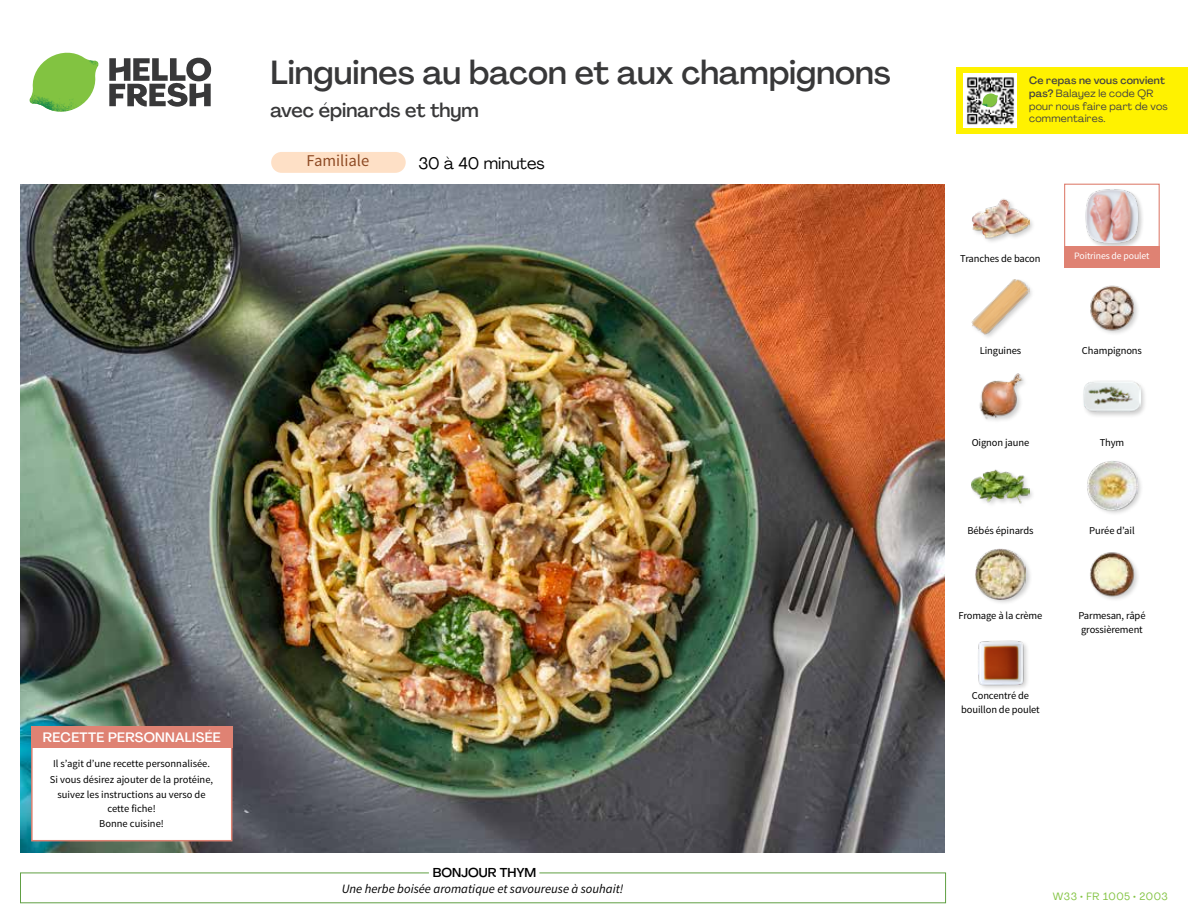
<style>
.page{position:relative;width:1188px;height:918px;background:#fff}
.page>*{position:absolute;margin:0;border:0;box-sizing:border-box;transform-origin:0 0}
.t1{font:500 33px "Agrandir";color:#383839}
.t2{font:500 19.5px "Agrandir";color:#383839}
.t3{font:16.5px "Agrandir";color:#000}
.t4{font:16.5px "Source Sans Pro";color:#8e4b25}
.t5{font:500 13.5px "Agrandir";letter-spacing:.02em;color:#fff}
.t6{font:italic 12.75px "Source Sans Pro";color:#000}
.t7{font:500 12.75px "Agrandir";color:#000}
.t8{font:10.5px/15.6px "Source Sans Pro";letter-spacing:-.01em;color:#000;text-align:center}
.t9{font:10.5px/12.8px "Agrandir";letter-spacing:.02em;color:#414042}
.t10{font:10.5px "Agrandir";letter-spacing:.05em;color:#82c341}
.t11{font:9.75px "Source Sans Pro";letter-spacing:-.01em;color:#fff}
.s1{font-weight:500}
</style>
<div class="page">
<svg style="left:109px;top:57px;width:102px;height:50px"></svg>
<svg style="left:34px;top:53px;width:62px;height:40px"></svg>
<img style="left:67px;top:53px;width:32px;height:26px">
<img style="left:33px;top:75px;width:59px;height:11px">
<img style="left:29px;top:79px;width:61px;height:33px">
<img style="left:65px;top:86px;width:27px;height:25px">
<div style="left:20px;top:873px;width:926px;height:30px;border:1px solid #609f43"></div>
<div style="left:429px;top:865px;width:110px;height:15px;background:#fff"></div>
<img style="left:21px;top:184px;width:924px;height:668px">
<div style="left:271px;top:152px;width:135px;height:21px;background:#fee0c6;border-radius:10px"></div>
<img style="left:978px;top:640px;width:50px;height:49px">
<img style="left:1090px;top:552px;width:48px;height:48px">
<div style="left:974px;top:548px;width:59px;height:58px;background:#000;opacity:.2"></div>
<img style="left:975px;top:549px;width:51px;height:50px">
<div style="left:1086px;top:459px;width:58px;height:57px;background:#000;opacity:.2"></div>
<img style="left:1087px;top:460px;width:50px;height:50px">
<div style="left:970px;top:469px;width:66px;height:41px;background:#000;opacity:.2"></div>
<img style="left:972px;top:469px;width:57px;height:41px">
<div style="left:1082px;top:380px;width:65px;height:38px;background:#000;opacity:.2"></div>
<img style="left:1083px;top:380px;width:58px;height:38px">
<img style="left:979px;top:373px;width:45px;height:48px">
<img style="left:1090px;top:285px;width:48px;height:49px">
<img style="left:972px;top:279px;width:57px;height:57px">
<div style="left:1085px;top:188px;width:60px;height:62px;background:#000;opacity:.2"></div>
<img style="left:1085px;top:188px;width:56px;height:57px">
<div style="left:971px;top:198px;width:64px;height:46px;background:#000;opacity:.2"></div>
<img style="left:972px;top:198px;width:57px;height:46px">
<div style="left:1064px;top:184px;width:96px;height:72px;border:1px solid #df8273"></div>
<div style="left:1064px;top:246px;width:96px;height:21px;background:#df8273"></div>
<div style="left:31px;top:726px;width:201px;height:115px;background:#fff;border:2px solid #df8273"></div>
<div style="left:31px;top:726px;width:202px;height:22px;background:#df8273"></div>
<div style="left:956px;top:67px;width:232px;height:67px;background:#fff200"></div>
<img style="left:964px;top:74px;width:52px;height:54px">
<svg style="left:982px;top:93px;width:16px;height:14px"></svg>
<h1 class="t1" style="left:271px;top:52px;width:622px">Linguines au bacon et aux champignons</h1>
<h2 class="t2" style="left:271px;top:98px;width:210px">avec épinards et thym</h2>
<h3 class="t3" style="left:418px;top:153px;width:128px">30 à 40 minutes</h3>
<h3 class="t4" style="left:306px;top:151px;width:64px">Familiale</h3>
<p class="t5" style="left:43px;top:729px;width:179px">RECETTE PERSONNALISÉE</p>
<p class="t8" style="left:50px;top:756px;width:165px">Il s’agit d’une recette personnalisée.<br>Si vous désirez ajouter de la protéine, suivez les instructions au verso de</p>
<p class="t8" style="left:99px;top:801px;width:66px">cette fiche!<br>Bonne cuisine!</p>
<p class="t7" style="left:433px;top:864px;width:105px">BONJOUR THYM</p>
<p class="t6" style="left:342px;top:881px;width:283px">Une herbe boisée aromatique et savoureuse à souhait!</p>
<p class="t9" style="left:1029px;top:74px;width:140px"><span class="s1">Ce repas ne vous convient pas?</span> Balayez le code QR pour nous faire part de vos commentaires.</p>
<p class="t8" style="left:960px;top:251px;width:82px">Tranches de bacon</p>
<p class="t11" style="left:1074px;top:250px;width:77px">Poitrines de poulet</p>
<p class="t8" style="left:980px;top:343px;width:43px">Linguines</p>
<p class="t8" style="left:1082px;top:343px;width:62px">Champignons</p>
<p class="t8" style="left:972px;top:435px;width:59px">Oignon jaune</p>
<p class="t8" style="left:1100px;top:435px;width:26px">Thym</p>
<p class="t8" style="left:967px;top:522px;width:68px">Bébés épinards</p>
<p class="t8" style="left:1089px;top:522px;width:47px">Purée d’ail</p>
<p class="t8" style="left:958px;top:608px;width:85px">Fromage à la crème</p>
<p class="t8" style="left:1078px;top:609px;width:69px;line-height:13.5px;text-align:left">Parmesan, râpé grossièrement</p>
<p class="t8" style="left:961px;top:689px;width:80px;line-height:13.5px">Concentré de bouillon de poulet</p>
<p class="t10" style="left:1053px;top:890px;width:117px">W33 • FR 1005 • 2003</p>
</div>
